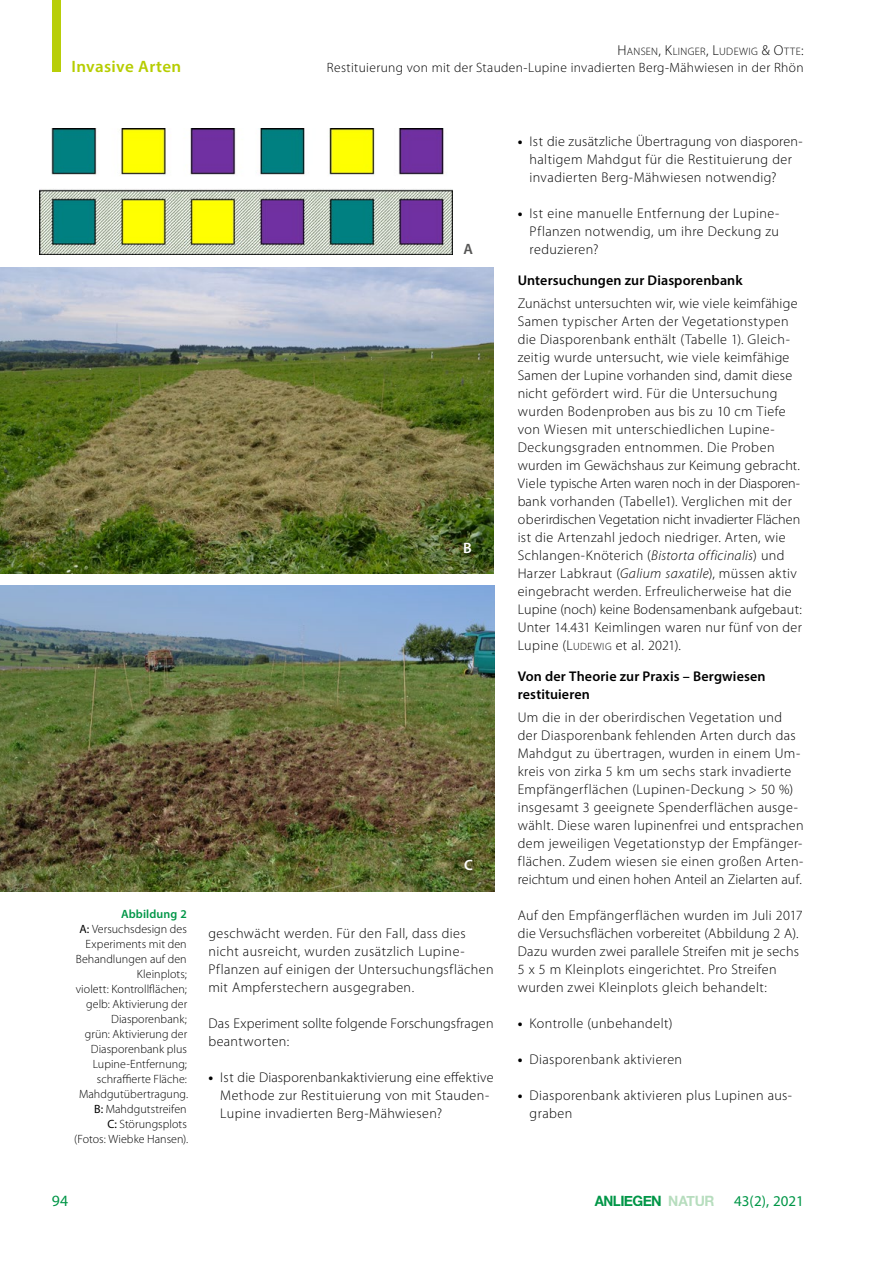
<style>
.page{position:relative;width:893px;height:1263px;background:#fff}
.page>*{position:absolute;margin:0;border:0;box-sizing:border-box;transform-origin:0 0}
.t1{font:600 16.5px "Myriad Pro";letter-spacing:.02em;color:#b6cd00}
.t2{font:15.75px "Myriad Pro";color:#009647}
.t3{font:15px "Myriad Pro";color:#009647}
.Bildlegende_headline{font:600 15px "Myriad Pro";color:#fff}
.Bildlegende_headline-2{font:600 15px "Myriad Pro";color:#565655}
.t4{font:700 14.25px "Helvetica Neue";letter-spacing:-.035em;color:#009647;scale:.94 1}
.P__Fließtext_2Sp{font:300 14.1px/18px "Myriad Pro";letter-spacing:.025em;color:#000}
.P__Fließtext_Aufzäh{font:300 14.1px/18px "Myriad Pro";letter-spacing:.025em;color:#000}
.H1__Headline_Fliess{font:600 14.1px/18px "Myriad Pro";letter-spacing:.01em;color:#000}
.t5{font:300 13.5px "Myriad Pro";letter-spacing:.025em;color:#000}
.Bildlegende_rechtsbü{font:300 12px/15px "Myriad Pro";letter-spacing:.005em;color:#000;text-align:right}
.Bildlegende_headline-3{font:600 12px "Myriad Pro";letter-spacing:.01em;color:#009647}
.t6{font:300 10.8px "Myriad Pro";letter-spacing:.035em;color:#000}
.s1{font-size:14.4px}
.s2{font-weight:400}
.s3{font-weight:700}
.s4{font-style:italic}
.s5{font-style:inherit}
.s6{font-size:10.65px}
.s7{color:rgb(111 188 125/.5)}
</style>
<div class="page">
<img style="left:0;top:268px;width:494px;height:306px">
<img style="left:0;top:585px;width:494px;height:306px">
<img style="left:40px;top:128px;width:412px;height:126px">
<div style="left:52px;top:0;width:8px;height:71px;background:#b8ce08"></div>
<p class="t6" style="left:618px;top:45px;width:188px"><span class="s1">H</span>ANSEN<span class="s1">, K</span>LINGER<span class="s1">, L</span>UDEWIG <span class="s1">&amp; O</span>TTE<span class="s1">:</span></p>
<p class="t1" style="left:71px;top:55px;width:111px">Invasive Arten</p>
<p class="t5" style="left:327px;top:59px;width:478px">Restituierung von mit der Stauden-Lupine invadierten Berg-Mähwiesen in der Rhön</p>
<p class="Bildlegende_headline-2" style="left:463px;top:240px;width:11px">A</p>
<p class="Bildlegende_headline" style="left:463px;top:538px;width:10px">B</p>
<p class="Bildlegende_headline-3" style="left:121px;top:906px;width:67px">Abbildung 2</p>
<p class="Bildlegende_rechtsbü" style="left:76px;top:921px;width:114px"><span class="s2">A:</span> Versuchsdesign des<br>Experiments mit den<br>Behandlungen auf den<br>Kleinplots;<br>violett: Kontrollflächen; gelb: Aktivierung der<br>Diasporenbank;<br>grün: Aktivierung der<br>Diasporenbank plus<br>Lupine-Entfernung; schraffierte Fläche:<br>Mahdgutübertragung.</p>
<p class="Bildlegende_rechtsbü" style="left:94px;top:1101px;width:94px"><span class="s2">B:</span> Mahdgutstreifen</p>
<p class="Bildlegende_rechtsbü" style="left:108px;top:1116px;width:81px"><span class="s2">C:</span> Störungsplots</p>
<p class="Bildlegende_rechtsbü" style="left:74px;top:1131px;width:116px">(Fotos: Wiebke Hansen).</p>
<p class="Bildlegende_headline" style="left:464px;top:855px;width:10px">C</p>
<p class="P__Fließtext_2Sp" style="left:208px;top:924px;width:287px">geschwächt werden. Für den Fall, dass dies nicht ausreicht, wurden zusätzlich Lupine-Pflanzen auf einigen der Untersuchungsflächen mit Ampferstechern ausgegraben.</p>
<p class="P__Fließtext_2Sp" style="left:208px;top:1014px;width:287px">Das Experiment sollte folgende Forschungsfragen beantworten:</p>
<p class="P__Fließtext_Aufzäh" style="left:220px;top:1068px;width:275px;text-indent:-12px"><span class="s3">•</span> Ist die Diasporenbankaktivierung eine effektive<br>Methode zur Restituierung von mit Stauden-<br>Lupine invadierten Berg-Mähwiesen?</p>
<p class="P__Fließtext_Aufzäh" style="left:530px;top:132px;width:275px;text-indent:-12px"><span class="s3">•</span> Ist die zusätzliche Übertragung von diasporen&shy;haltigem Mahdgut für die Restituierung der invadierten Berg-Mähwiesen notwendig?</p>
<p class="P__Fließtext_Aufzäh" style="left:530px;top:204px;width:251px;text-align:justify;text-indent:-12px"><span class="s3">•</span> Ist eine manuelle Entfernung der Lupine-Pflanzen notwendig, um ihre Deckung zu reduzieren?</p>
<h1 class="H1__Headline_Fliess" style="left:518px;top:271px;width:226px">Untersuchungen zur Diasporenbank</h1>
<p class="P__Fließtext_2Sp" style="left:518px;top:294px;width:286px">Zunächst untersuchten wir, wie viele keimfähige Samen typischer Arten der Vegetationstypen die Diasporenbank enthält (Tabelle 1). Gleich&shy;zeitig wurde untersucht, wie viele keimfähige Samen der Lupine vorhanden sind, damit diese nicht gefördert wird. Für die Untersuchung wurden Bodenproben aus bis zu 10 cm Tiefe von Wiesen mit unterschiedlichen Lupine-Deckungsgraden entnommen. Die Proben wurden im Gewächshaus zur Keimung gebracht.<br>Viele typische Arten waren noch in der Diasporen&shy;bank vorhanden (Tabelle1). Verglichen mit der oberirdischen Vegetation nicht invadierter Flächen ist die Artenzahl jedoch niedriger. Arten, wie Schlangen-Knöterich (<span class="s4">Bistorta officinalis</span>) und Harzer Labkraut (<span class="s4">Galium saxatile</span>), müssen aktiv eingebracht werden. Erfreulicherweise hat die Lupine (noch) keine Bodensamenbank aufgebaut:<br>Unter 14.431 Keimlingen waren nur fünf von der Lupine (<span class="s5">L</span><span class="s6">UDEWIG</span> et al. 2021).</p>
<h1 class="H1__Headline_Fliess" style="left:518px;top:667px;width:249px">Von der Theorie zur Praxis – Bergwiesen restituieren</h1>
<p class="P__Fließtext_2Sp" style="left:518px;top:708px;width:287px">Um die in der oberirdischen Vegetation und der Diasporenbank fehlenden Arten durch das Mahdgut zu übertragen, wurden in einem Um&shy;kreis von zirka 5 km um sechs stark invadierte Empfängerflächen (Lupinen-Deckung &gt; 50 %) insgesamt 3 geeignete Spenderflächen ausge&shy;wählt. Diese waren lupinenfrei und entsprachen dem jeweiligen Vegetationstyp der Empfänger&shy;flächen. Zudem wiesen sie einen großen Arten&shy;reichtum und einen hohen Anteil an Zielarten auf.</p>
<p class="P__Fließtext_2Sp" style="left:518px;top:906px;width:286px">Auf den Empfängerflächen wurden im Juli 2017 die Versuchsflächen vorbereitet (Abbildung 2 A).<br>Dazu wurden zwei parallele Streifen mit je sechs 5 x 5 m Kleinplots eingerichtet. Pro Streifen wurden zwei Kleinplots gleich behandelt:</p>
<p class="P__Fließtext_Aufzäh" style="left:518px;top:1014px;width:156px"><span class="s3">•</span> Kontrolle (unbehandelt)</p>
<p class="P__Fließtext_Aufzäh" style="left:518px;top:1050px;width:166px"><span class="s3">•</span> Diasporenbank aktivieren</p>
<p class="P__Fließtext_Aufzäh" style="left:530px;top:1086px;width:264px;text-indent:-12px"><span class="s3">•</span> Diasporenbank aktivieren plus Lupinen aus&shy;graben</p>
<p class="t4" style="left:595px;top:1189px;width:129px">ANLIEGEN <span class="s7">NATUR</span></p>
<p class="t2" style="left:52px;top:1191px;width:18px">94</p>
<p class="t3" style="left:734px;top:1191px;width:71px">43(2), 2021</p>
</div>
